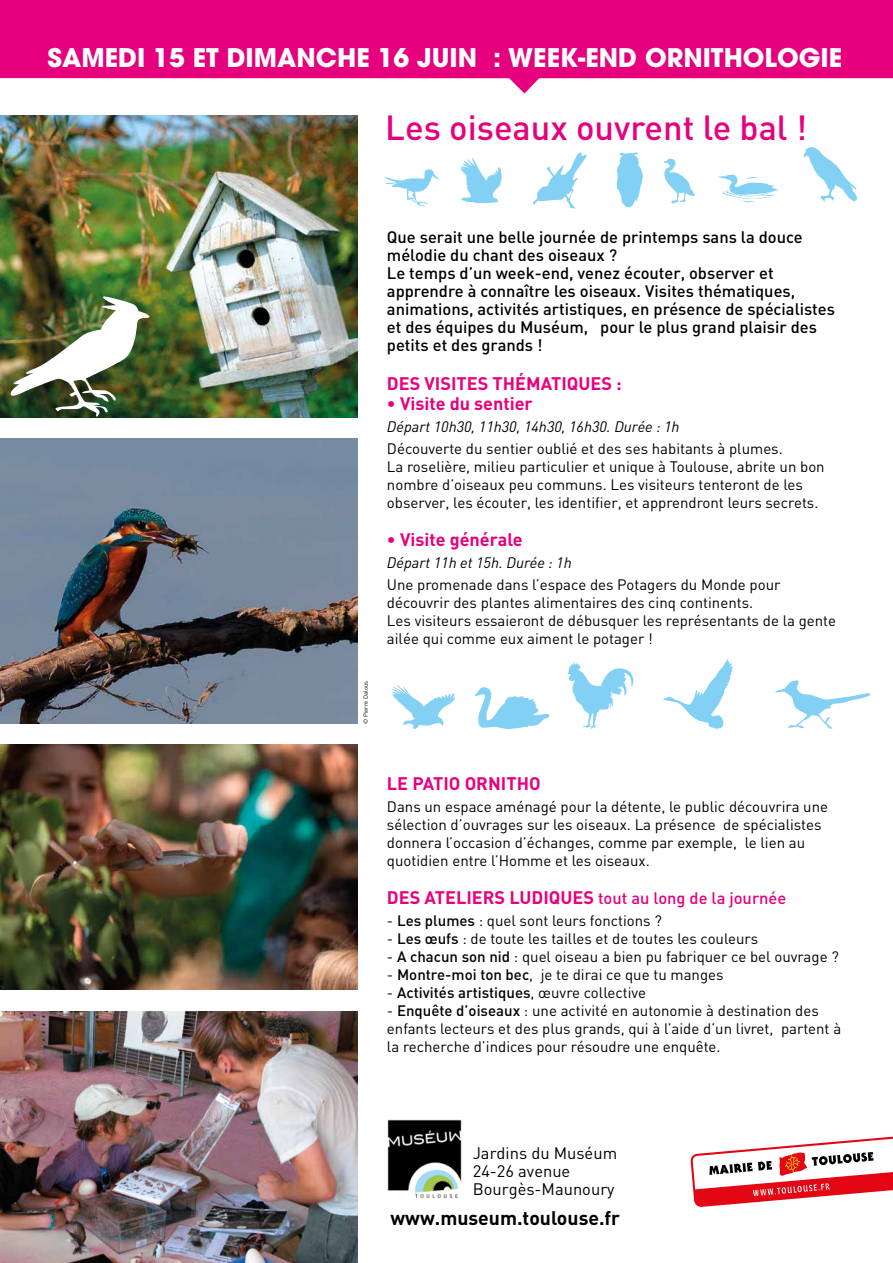
<style>
.page{position:relative;width:893px;height:1263px;background:#fff}
.page>*{position:absolute;margin:0;border:0;box-sizing:border-box;transform-origin:0 0}
.t1{font:500 34.5px "DIN";color:#e6007d}
.t2{font:700 25.5px "Avant Garde";color:#fff}
.t3{font:700 19.5px "DIN";color:#000}
.t4{font:700 18px "DIN";color:#e6007d}
.t5{font:500 16.5px/18px "DIN";color:#000}
.t6{font:16.5px/18px "DIN";color:#000}
.t7{font:500 16.5px "DIN";color:#e6007d}
.t8{font:15px/18px "DIN";color:#000}
.t9{font:italic 15px "DIN";color:#000}
.t10{font:500 15px "DIN";color:#000}
.t11{font:6px "DIN";color:#000}
.s1{font-weight:700;font-size:18px}
.s2{font-weight:500}
.s3{font-weight:400}
</style>
<div class="page">
<img style="left:0;top:116px;width:357px;height:302px">
<img style="left:0;top:439px;width:357px;height:284px">
<img style="left:0;top:744px;width:357px;height:245px">
<svg style="left:0;top:0;width:893px;height:94px;fill:#e6007d"></svg>
<svg style="left:690px;top:1136px;width:203px;height:71px"></svg>
<img style="left:387px;top:1119px;width:75px;height:80px">
<img style="left:0;top:1011px;width:357px;height:252px">
<svg style="left:804px;top:147px;width:53px;height:55px"></svg>
<svg style="left:384px;top:169px;width:55px;height:38px"></svg>
<svg style="left:460px;top:158px;width:42px;height:45px"></svg>
<svg style="left:533px;top:152px;width:54px;height:57px"></svg>
<svg style="left:617px;top:152px;width:26px;height:56px"></svg>
<svg style="left:663px;top:158px;width:32px;height:46px"></svg>
<svg style="left:718px;top:174px;width:60px;height:29px"></svg>
<img style="left:10px;top:296px;width:140px;height:122px">
<svg style="left:775px;top:680px;width:95px;height:49px"></svg>
<svg style="left:663px;top:659px;width:69px;height:70px"></svg>
<svg style="left:567px;top:662px;width:66px;height:67px"></svg>
<svg style="left:475px;top:687px;width:74px;height:42px"></svg>
<svg style="left:391px;top:684px;width:64px;height:45px"></svg>
<h2 class="t2" style="left:47px;top:41px;width:556px">SAMEDI 15 ET DIMANCHE 16 JUIN : WEE K-END</h2>
<h2 class="t2" style="left:645px;top:41px;width:199px">ORNITHOLOGIE</h2>
<h1 class="t1" style="left:385px;top:106px;width:424px">Les oiseaux ouvrent le bal !</h1>
<p class="t11" style="left:362px;top:724px;width:45px;rotate:-90deg">© Pierre Dalous</p>
<p class="t5" style="left:387px;top:228px;width:449px">Que serait une belle journée de printemps sans la douce mélodie du chant des oiseaux ?<br>Le temps d’un week-end, venez écouter, observer et apprendre à connaître les oiseaux. Visites thématiques, animations, activités artistiques, en présence de spécialistes et des équipes du Muséum, pour le plus grand plaisir des petits et des grands !</p>
<p class="t4" style="left:387px;top:372px;width:236px">Des visites thématiques :</p>
<p class="t4" style="left:387px;top:391px;width:147px">• Visite du sentier</p>
<p class="t9" style="left:387px;top:417px;width:294px">Départ 10h30, 11h30, 14h30, 16h30. Durée : 1h</p>
<p class="t8" style="left:387px;top:440px;width:439px">Découverte du sentier oublié et des ses habitants à plumes.<br>La roselière, milieu particulier et unique à Toulouse, abrite un bon nombre d’oiseaux peu communs. Les visiteurs tenteront de les observer, les écouter, les identifier, et apprendront leurs secrets.</p>
<p class="t4" style="left:387px;top:527px;width:137px">• Visite générale</p>
<p class="t9" style="left:387px;top:553px;width:186px">Départ 11h et 15h. Durée : 1h</p>
<p class="t8" style="left:387px;top:576px;width:451px">Une promenade dans l’espace des Potagers du Monde pour découvrir des plantes alimentaires des cinq continents.<br>Les visiteurs essaieront de débusquer les représentants de la gente ailée qui comme eux aiment le potager !</p>
<p class="t4" style="left:387px;top:771px;width:56px">Le patio</p>
<p class="t4" style="left:465px;top:771px;width:75px">ornitho</p>
<p class="t8" style="left:387px;top:797px;width:443px">Dans un espace aménagé pour la détente, le public découvrira une sélection d’ouvrages sur les oiseaux. La présence de spécialistes donnera l’occasion d’échanges, comme par exemple, le lien au quotidien entre l’Homme et les oiseaux.</p>
<p class="t4" style="left:387px;top:885px;width:59px">Des atelie</p>
<p class="t7" style="left:483px;top:887px;width:305px"><span class="s1">rs ludiques</span> tout au long de la journée</p>
<p class="t8" style="left:387px;top:911px;width:276px">- <span class="s2">Les plumes</span> : quel sont leurs fonctions ?</p>
<p class="t8" style="left:387px;top:929px;width:373px">- <span class="s2">Les œufs</span> : de toute les tailles et de toutes les couleurs</p>
<p class="t8" style="left:387px;top:947px;width:453px">- <span class="s2">A chacun son nid</span> : quel oiseau a bien pu fabriquer ce bel ouvrage ?</p>
<p class="t8" style="left:387px;top:965px;width:338px">- <span class="s2">Montre-moi ton bec</span>, je te dirai ce que tu manges</p>
<p class="t10" style="left:387px;top:983px;width:261px"><span class="s3">-</span> Activités artistiques<span class="s3">, œuvre collective</span></p>
<p class="t8" style="left:387px;top:1001px;width:456px">- <span class="s2">Enquête d’oiseaux</span> : une activité en autonomie à destination des enfants lecteurs et des plus grands, qui à l’aide d’un livret, partent à la recherche d’indices pour résoudre une enquête.</p>
<p class="t6" style="left:473px;top:1143px;width:146px">Jardins du Muséum<br>24-26 avenue<br>Bourgès-Maunoury</p>
<h3 class="t3" style="left:391px;top:1205px;width:231px">www.museum.toulouse.fr</h3>
</div>
